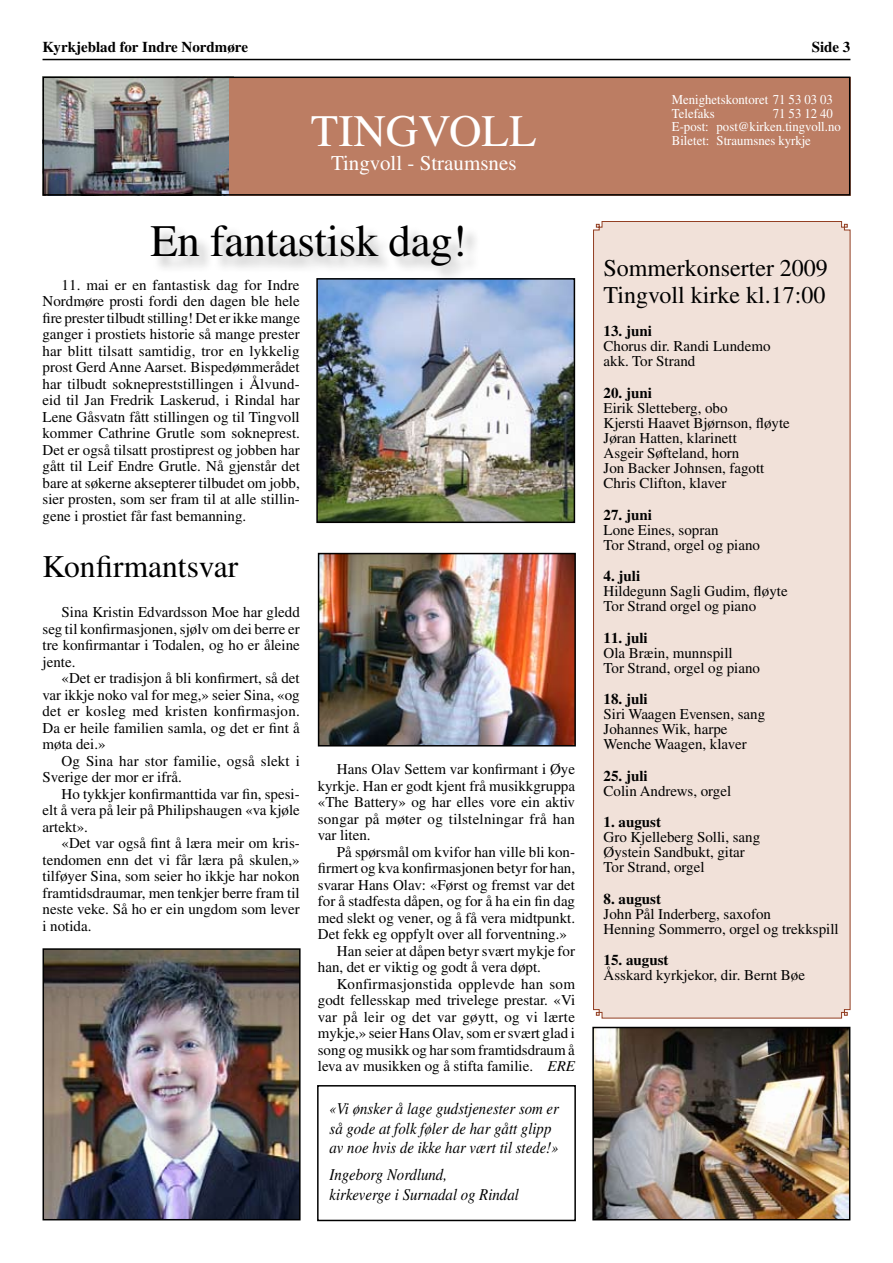
<style>
.page{position:relative;width:893px;height:1263px;background:#fff}
.page>*{position:absolute;margin:0;border:0;box-sizing:border-box;transform-origin:0 0}
.t1{font:45px "Times";letter-spacing:-.01em;color:#000}
.t2{font:45px "Times";color:#fff}
.t3{font:31.5px "Times";color:#000}
.t4{font:24px/27px "Times";color:#000}
.t5{font:21px "Times";color:#fff}
.t6{font:italic 16.5px/19.5px "Times";color:#000;scale:.9 1}
.t7{font:15px/16.5px "Times";color:#000}
.t8{font:700 15px "Times";color:#000}
.t9{font:15px "Times";letter-spacing:.02em;color:#000}
.t10{font:13.5px/13.5px "Times";color:#fff;scale:.95 1}
.s1{font-style:italic}
</style>
<div class="page">
<hr style="left:43px;top:59px;width:807px;height:1px;background:#000">
<div style="left:317px;top:1085px;width:259px;height:136px;border:2px solid #000"></div>
<img style="left:46px;top:80px;width:183px;height:113px">
<div style="left:229px;top:77px;width:621px;height:119px;background:#bc7d63"></div>
<div style="left:43px;top:77px;width:807px;height:119px;border:2px solid #000"></div>
<div style="left:150px;top:225px;width:557px;height:86px;background:#000;opacity:.3"></div>
<div style="left:593px;top:221px;width:258px;height:798px;background:#f1e1d9"></div>
<img style="left:595px;top:1030px;width:252px;height:187px">
<div style="left:592px;top:1027px;width:258px;height:193px;border:2px solid #000"></div>
<img style="left:319px;top:281px;width:253px;height:239px">
<div style="left:316px;top:278px;width:259px;height:245px;border:2px solid #000"></div>
<img style="left:321px;top:556px;width:252px;height:187px">
<div style="left:318px;top:553px;width:258px;height:193px;border:2px solid #000"></div>
<img style="left:46px;top:951px;width:252px;height:266px">
<div style="left:43px;top:948px;width:258px;height:272px;border:2px solid #000"></div>
<p class="t8" style="left:43px;top:38px;width:207px">Kyrkjeblad for Indre Nordmøre</p>
<p class="t8" style="left:812px;top:38px;width:40px">Side 3</p>
<h1 class="t2" style="left:311px;top:105px;width:227px">TINGVOLL</h1>
<h3 class="t5" style="left:331px;top:151px;width:187px">Tingvoll - Straumsnes</h3>
<h1 class="t1" style="left:150px;top:216px;width:318px">En fantastisk dag!</h1>
<p class="t7" style="left:43px;top:276px;width:259px;text-align:justify;text-indent:19px">11. mai er en fantastisk dag for Indre Nordmøre prosti fordi den dagen ble hele fire prester tilbudt stilling! Det er ikke mange ganger i prostiets historie så mange prester har blitt tilsatt samtidig, tror en lykkelig prost Gerd Anne Aarset. Bispedømmerådet har tilbudt soknepreststillingen i Ålvund&shy;eid til Jan Fredrik Laskerud, i Rindal har Lene Gåsvatn fått stillingen og til Tingvoll kommer Cathrine Grutle som sokneprest.<br>Det er også tilsatt prostiprest og jobben har gått til Leif Endre Grutle. Nå gjenstår det bare at søkerne aksepterer tilbudet om jobb, sier prosten, som ser fram til at alle stillin&shy;gene i prostiet får fast bemanning.</p>
<h2 class="t3" style="left:43px;top:549px;width:197px">Konfirmantsvar</h2>
<p class="t7" style="left:43px;top:604px;width:259px;text-align:justify;text-indent:19px">Sina Kristin Edvardsson Moe har gledd seg til konfirmasjonen, sjølv om dei berre er tre konfirmantar i Todalen, og ho er åleine jente.</p>
<p class="t7" style="left:43px;top:670px;width:259px;text-align:justify;text-indent:19px">«Det er tradisjon å bli konfirmert, så det var ikkje noko val for meg,» seier Sina, «og det er kosleg med kristen konfirmasjon.<br>Da er heile familien samla, og det er fint å møta dei.»</p>
<p class="t7" style="left:43px;top:752px;width:259px;text-indent:19px">Og Sina har stor familie, også slekt i<br>Sverige der mor er ifrå.</p>
<p class="t7" style="left:43px;top:785px;width:259px;text-align:justify;text-indent:19px">Ho tykkjer konfirmanttida var fin, spesi&shy;elt å vera på leir på Philipshaugen «va kjøle artekt».</p>
<p class="t7" style="left:43px;top:835px;width:259px;text-align:justify;text-indent:19px">«Det var også fint å læra meir om kris&shy;tendomen enn det vi får læra på skulen,» tilføyer Sina, som seier ho ikkje har nokon framtidsdraumar, men tenkjer berre fram til neste veke. Så ho er ein ungdom som lever i notida.</p>
<p class="t7" style="left:318px;top:761px;width:259px;text-align:justify;text-indent:19px">Hans Olav Settem var konfirmant i Øye kyrkje. Han er godt kjent frå musikkgruppa «The Battery» og har elles vore ein aktiv songar på møter og tilstelningar frå han var liten.</p>
<p class="t7" style="left:337px;top:843px;width:240px">På spørsmål om kvifor han ville bli kon-</p>
<p class="t7" style="left:318px;top:860px;width:259px">firmert og kva konfirmasjonen betyr for han,</p>
<p class="t7" style="left:318px;top:876px;width:259px">svarar Hans Olav: «Først og fremst var det</p>
<p class="t7" style="left:318px;top:893px;width:259px">for å stadfesta dåpen, og for å ha ein fin dag</p>
<p class="t7" style="left:318px;top:909px;width:259px">med slekt og vener, og å få vera midtpunkt.</p>
<p class="t7" style="left:318px;top:926px;width:251px">Det fekk eg oppfylt over all forventning.»</p>
<p class="t7" style="left:337px;top:942px;width:240px">Han seier at dåpen betyr svært mykje for</p>
<p class="t7" style="left:318px;top:959px;width:225px">han, det er viktig og godt å vera døpt.</p>
<p class="t9" style="left:337px;top:975px;width:240px">Konfirmasjonstida opplevde han som</p>
<p class="t7" style="left:318px;top:992px;width:259px">godt fellesskap med trivelege prestar. «Vi</p>
<p class="t7" style="left:318px;top:1008px;width:259px">var på leir og det var gøytt, og vi lærte</p>
<p class="t7" style="left:318px;top:1025px;width:259px">mykje,» seier Hans Olav, som er svært glad i</p>
<p class="t7" style="left:318px;top:1041px;width:259px">song og musikk og har som framtidsdraum å</p>
<p class="t7" style="left:318px;top:1058px;width:259px">leva av musikken og å stifta familie. <span class="s1">ERE</span></p>
<p class="t6" style="left:330px;top:1099px;width:256px">«Vi ønsker å lage gudstjenester som er så gode at folk føler de har gått glipp av noe hvis de ikke har vært til stede!»</p>
<p class="t6" style="left:330px;top:1165px;width:212px">Ingeborg Nordlund,<br>kirkeverge i Surnadal og Rindal</p>
<p class="t10" style="left:672px;top:93px;width:171px">Menighetskontoret 71 53 03 03<br>Telefaks</p>
<p class="t10" style="left:672px;top:106px;width:179px;text-indent:101px">71 53 12 40<br>E-post: post@kirken.tingvoll.no<br>Biletet: Straumsnes kyrkje</p>
<h3 class="t4" style="left:604px;top:255px;width:226px">Sommerkonserter 2009<br>Tingvoll kirke kl.17:00</h3>
<p class="t8" style="left:604px;top:322px;width:50px">13. juni</p>
<p class="t7" style="left:604px;top:339px;width:168px;line-height:15px">Chorus dir. Randi Lundemo akk. Tor Strand</p>
<p class="t8" style="left:604px;top:384px;width:50px">20. juni</p>
<p class="t7" style="left:604px;top:400px;width:188px;line-height:15px">Eirik Sletteberg, obo<br>Kjersti Haavet Bjørnson, fløyte<br>Jøran Hatten, klarinett<br>Asgeir Søfteland, horn<br>Jon Backer Johnsen, fagott<br>Chris Clifton, klaver</p>
<p class="t8" style="left:604px;top:505px;width:50px">27. juni</p>
<p class="t7" style="left:604px;top:522px;width:158px;line-height:15px">Lone Eines, sopran<br>Tor Strand, orgel og piano</p>
<p class="t8" style="left:604px;top:567px;width:38px">4. juli</p>
<p class="t7" style="left:604px;top:583px;width:186px;line-height:15px">Hildegunn Sagli Gudim, fløyte<br>Tor Strand orgel og piano</p>
<p class="t8" style="left:604px;top:628px;width:46px">11. juli</p>
<p class="t7" style="left:604px;top:645px;width:158px;line-height:15px">Ola Bræin, munnspill<br>Tor Strand, orgel og piano</p>
<p class="t8" style="left:604px;top:690px;width:46px">18. juli</p>
<p class="t7" style="left:604px;top:706px;width:163px;line-height:15px">Siri Waagen Evensen, sang<br>Johannes Wik, harpe<br>Wenche Waagen, klaver</p>
<p class="t8" style="left:604px;top:766px;width:46px">25. juli</p>
<p class="t7" style="left:604px;top:782px;width:129px">Colin Andrews, orgel</p>
<p class="t8" style="left:604px;top:813px;width:59px">1. august</p>
<p class="t7" style="left:604px;top:829px;width:158px;line-height:15px">Gro Kjelleberg Solli, sang<br>Øystein Sandbukt, gitar<br>Tor Strand, orgel</p>
<p class="t8" style="left:604px;top:889px;width:59px">8. august</p>
<p class="t7" style="left:604px;top:906px;width:237px;line-height:15px">John Pål Inderberg, saxofon<br>Henning Sommerro, orgel og trekkspill</p>
<p class="t8" style="left:604px;top:951px;width:67px">15. august</p>
<p class="t7" style="left:604px;top:967px;width:203px">Åsskard kyrkjekor, dir. Bernt Bøe</p>
</div>
